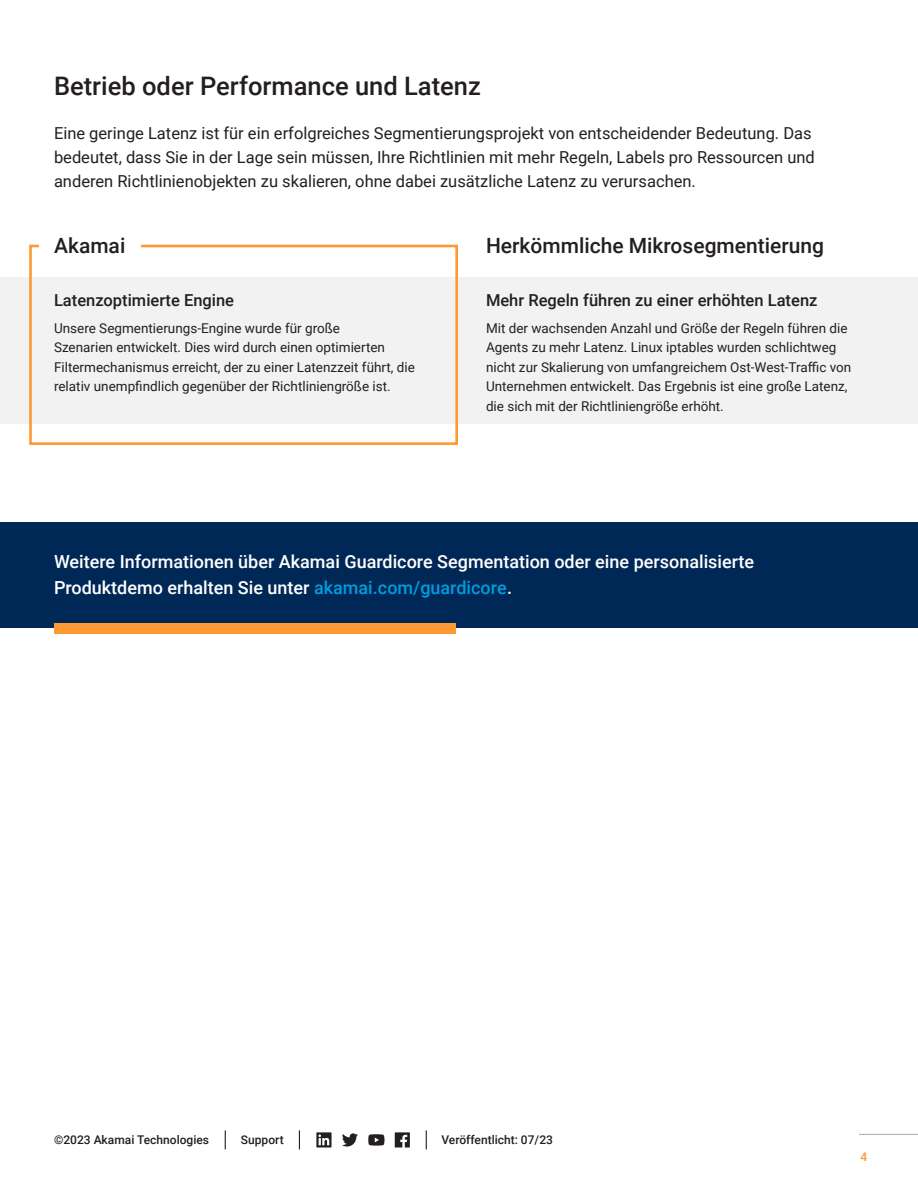
<style>
.page{position:relative;width:918px;height:1188px;background:#fff}
.page>*{position:absolute;margin:0;border:0;box-sizing:border-box;transform-origin:0 0}
.t1{font:500 25.5px "Roboto";color:#231f20}
.t2{font:500 21px "Roboto";color:#231f20}
.t3{font:500 18px/25.5px "Roboto";color:#fff}
.body_-_intro{font:16.5px/24px "Roboto";color:#231f20}
.t4{font:500 16.5px "Roboto";color:#231f20}
.t5{font:13.5px/19.5px "Roboto";color:#231f20}
.t6{font:500 12px "Roboto";color:#231f20}
.t7{font:500 12px "Roboto";color:#f93}
.s1{color:#009cde}
</style>
<div class="page">
<div style="left:0;top:277px;width:918px;height:147px;background:#f2f2f2"></div>
<div style="left:29px;top:245px;width:429px;height:200px;border:3px solid #f93"></div>
<div style="left:39px;top:237px;width:102px;height:36px;background:#fff"></div>
<hr style="left:859px;top:1134px;width:59px;height:1px;background:#a8a8aa">
<svg style="left:299px;top:1130px;width:1px;height:19px"></svg>
<svg style="left:225px;top:1130px;width:1px;height:19px"></svg>
<svg style="left:426px;top:1130px;width:1px;height:19px"></svg>
<svg style="left:368px;top:1134px;width:16px;height:12px"></svg>
<svg style="left:316px;top:1132px;width:16px;height:16px"></svg>
<svg style="left:395px;top:1132px;width:15px;height:16px"></svg>
<svg style="left:342px;top:1133px;width:16px;height:14px"></svg>
<div style="left:0;top:523px;width:918px;height:105px;background:#002856"></div>
<div style="left:54px;top:623px;width:401px;height:11px;background:#f93"></div>
<p class="t1" style="left:54px;top:68px;width:428px">Betrieb oder Performance und Latenz</p>
<p class="body_-_intro" style="left:54px;top:120px;width:762px">Eine geringe Latenz ist für ein erfolgreiches Segmentierungsprojekt von entscheidender Bedeutung. Das bedeutet, dass Sie in der Lage sein müssen, Ihre Richtlinien mit mehr Regeln, Labels pro Ressourcen und anderen Richtlinienobjekten zu skalieren, ohne dabei zusätzliche Latenz zu verursachen.</p>
<h1 class="t2" style="left:54px;top:231px;width:73px">Akamai</h1>
<h2 class="t4" style="left:54px;top:289px;width:182px">Latenzoptimierte Engine</h2>
<p class="t5" style="left:54px;top:318px;width:362px">Unsere Segmentierungs-Engine wurde für große<br>Szenarien entwickelt. Dies wird durch einen optimierten Filtermechanismus erreicht, der zu einer Latenzzeit führt, die relativ unempfindlich gegenüber der Richtliniengröße ist.</p>
<h1 class="t2" style="left:486px;top:231px;width:340px">Herkömmliche Mikrosegmentierung</h1>
<h2 class="t4" style="left:486px;top:289px;width:333px">Mehr Regeln führen zu einer erhöhten Latenz</h2>
<p class="t5" style="left:486px;top:318px;width:367px">Mit der wachsenden Anzahl und Größe der Regeln führen die Agents zu mehr Latenz. Linux iptables wurden schlichtweg nicht zur Skalierung von umfangreichem Ost-West-Traffic von Unternehmen entwickelt. Das Ergebnis ist eine große Latenz, die sich mit der Richtliniengröße erhöht.</p>
<p class="t3" style="left:54px;top:549px;width:702px">Weitere Informationen über Akamai Guardicore Segmentation oder eine personalisierte<br>Produktdemo erhalten Sie unter <span class="s1">akamai.com/guardicore</span>.</p>
<p class="t6" style="left:54px;top:1132px;width:157px">©2023 Akamai Technologies</p>
<p class="t6" style="left:241px;top:1132px;width:44px">Support</p>
<p class="t6" style="left:441px;top:1132px;width:113px">Veröffentlicht: 07/23</p>
<p class="t7" style="left:860px;top:1148px;width:8px">4</p>
</div>
